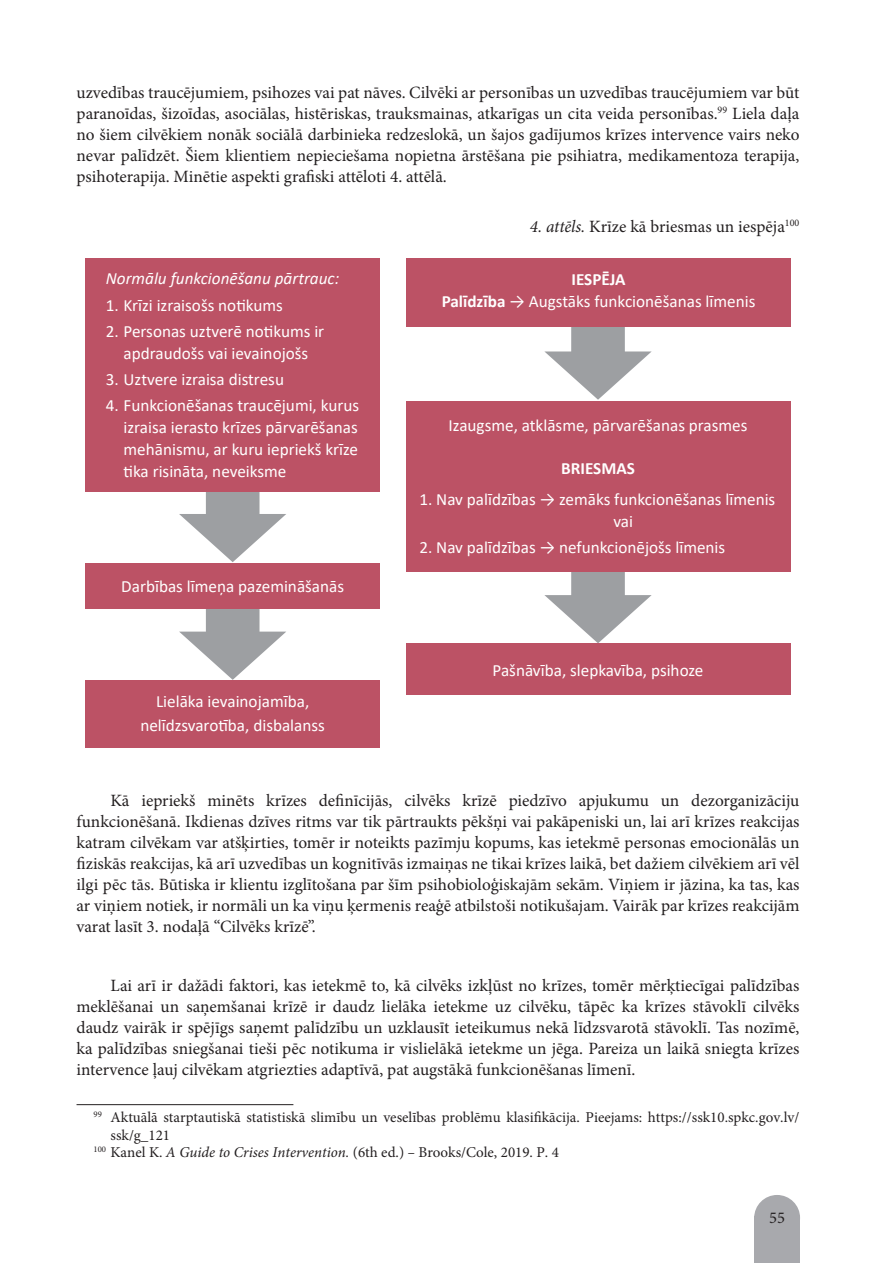
<style>
.page{position:relative;width:893px;height:1263px;background:#fff}
.page>*{position:absolute;margin:0;border:0;box-sizing:border-box;transform-origin:0 0}
.t1{font:17.25px/21px "Minion Pro";color:#231f20;text-align:justify}
.t2{font:17.1px/21.9px "Calibri";color:#fff;text-align:center}
.t3{font:italic 17.1px "Calibri";color:#fff}
.t4{font:700 17.1px "Calibri";color:#fff}
.t5{font:16.5px "Minion Pro";color:#231f20}
.t6{font:15px "Minion Pro";color:#231f20}
.s1{font-style:italic}
.s2{font-weight:700}
</style>
<div class="page">
<div style="left:754px;top:1195px;width:46px;height:46px;background:#a8a9ad;border-radius:50%"></div>
<div style="left:754px;top:1216px;width:46px;height:47px;background:#a8a9ad"></div>
<svg style="left:179px;top:609px;width:107px;height:71px"></svg>
<svg style="left:544px;top:571px;width:108px;height:72px"></svg>
<div style="left:85px;top:680px;width:295px;height:67px;background:#bc5265"></div>
<div style="left:406px;top:644px;width:384px;height:51px;background:#bc5265"></div>
<svg style="left:179px;top:491px;width:107px;height:71px"></svg>
<svg style="left:544px;top:327px;width:108px;height:73px"></svg>
<div style="left:85px;top:258px;width:295px;height:233px;background:#bc5265"></div>
<div style="left:406px;top:258px;width:384px;height:69px;background:#bc5265"></div>
<div style="left:85px;top:563px;width:295px;height:46px;background:#bc5265"></div>
<div style="left:406px;top:401px;width:384px;height:170px;background:#bc5265"></div>
<hr style="left:77px;top:1104px;width:216px;height:1px;background:#231f20">
<p class="t1" style="left:77px;top:82px;width:724px">uzvedības traucējumiem, psihozes vai pat nāves. Cilvēki ar personības un uzvedības traucējumiem var būt paranoīdas, šizoīdas, asociālas, histēriskas, trauksmainas, atkarīgas un cita veida personības.<sup>99</sup> Liela daļa no šiem cilvēkiem nonāk sociālā darbinieka redzeslokā, un šajos gadījumos krīzes intervence vairs neko nevar palīdzēt. Šiem klientiem nepieciešama nopietna ārstēšana pie psihiatra, medikamentoza terapija, psihoterapija. Minētie aspekti grafiski attēloti 4. attēlā.</p>
<p class="t1" style="left:530px;top:216px;width:271px"><span class="s1">4. attēls.</span> Krīze kā briesmas un iespēja<sup>100</sup></p>
<p class="t3" style="left:106px;top:267px;width:235px">Normālu funkcionēšanu pārtrauc:</p>
<p class="t2" style="left:106px;top:293px;width:179px">1. Krīzi izraisošs notikums</p>
<p class="t2" style="left:106px;top:320px;width:220px">2. Personas uztverē notikums ir apdraudošs vai ievainojošs</p>
<p class="t2" style="left:106px;top:368px;width:180px">3. Uztvere izraisa distresu</p>
<p class="t2" style="left:124px;top:394px;width:237px;text-align:justify;text-indent:-18px">4. Funkcionēšanas traucējumi, kurus izraisa ierasto krīzes pārvarēšanas mehānismu, ar kuru iepriekš krīze tika risināta, neveiksme</p>
<p class="t2" style="left:442px;top:268px;width:315px"><span class="s2">IESPĒJA<br>Palīdzība</span> → Augstāks funkcionēšanas līmenis</p>
<p class="t2" style="left:448px;top:414px;width:300px">Izaugsme, atklāsme, pārvarēšanas prasmes</p>
<p class="t4" style="left:561px;top:457px;width:75px">BRIESMAS</p>
<p class="t2" style="left:613px;top:488px;width:163px;text-align:left;text-indent:-194px">1. Nav palīdzības → zemāks funkcionēšanas līmenis vai</p>
<p class="t2" style="left:419px;top:536px;width:307px">2. Nav palīdzības → nefunkcionējošs līmenis</p>
<p class="t2" style="left:121px;top:575px;width:224px">Darbības līmeņa pazemināšanās</p>
<p class="t2" style="left:140px;top:689px;width:186px;line-height:23.4px">Lielāka ievainojamība, nelīdzsvarotība, disbalanss</p>
<p class="t2" style="left:493px;top:659px;width:212px">Pašnāvība, slepkavība, psihoze</p>
<p class="t1" style="left:77px;top:790px;width:724px;text-indent:34px">Kā iepriekš minēts krīzes definīcijās, cilvēks krīzē piedzīvo apjukumu un dezorganizāciju funkcionēšanā. Ikdienas dzīves ritms var tik pārtraukts pēkšņi vai pakāpeniski un, lai arī krīzes reakcijas katram cilvēkam var atšķirties, tomēr ir noteikts pazīmju kopums, kas ietekmē personas emocionālās un fiziskās reakcijas, kā arī uzvedības un kognitīvās izmaiņas ne tikai krīzes laikā, bet dažiem cilvēkiem arī vēl ilgi pēc tās. Būtiska ir klientu izglītošana par šīm psihobioloģiskajām sekām. Viņiem ir jāzina, ka tas, kas ar viņiem notiek, ir normāli un ka viņu ķermenis reaģē atbilstoši notikušajam. Vairāk par krīzes reakcijām varat lasīt 3. nodaļā “Cilvēks krīzē”.</p>
<p class="t1" style="left:77px;top:975px;width:724px;text-indent:34px">Lai arī ir dažādi faktori, kas ietekmē to, kā cilvēks izkļūst no krīzes, tomēr mērķtiecīgai palīdzības meklēšanai un saņemšanai krīzē ir daudz lielāka ietekme uz cilvēku, tāpēc ka krīzes stāvoklī cilvēks daudz vairāk ir spējīgs saņemt palīdzību un uzklausīt ieteikumus nekā līdzsvarotā stāvoklī. Tas nozīmē, ka palīdzības sniegšanai tieši pēc notikuma ir vislielākā ietekme un jēga. Pareiza un laikā sniegta krīzes intervence ļauj cilvēkam atgriezties adaptīvā, pat augstākā funkcionēšanas līmenī.</p>
<p class="t6" style="left:94px;top:1107px;width:707px"><sup>99</sup> Aktuālā starptautiskā statistiskā slimību un veselības problēmu klasifikācija. Pieejams: https://ssk10.spkc.gov.lv/</p>
<p class="t6" style="left:111px;top:1125px;width:61px">ssk/g_121</p>
<p class="t6" style="left:94px;top:1142px;width:467px"><sup>100</sup> Kanel K. <span class="s1">A Guide to Crises Intervention.</span> (6th ed.) <span class="s1">–</span> Brooks/Cole, 2019. P. 4</p>
<p class="t5" style="left:769px;top:1206px;width:17px">55</p>
</div>
